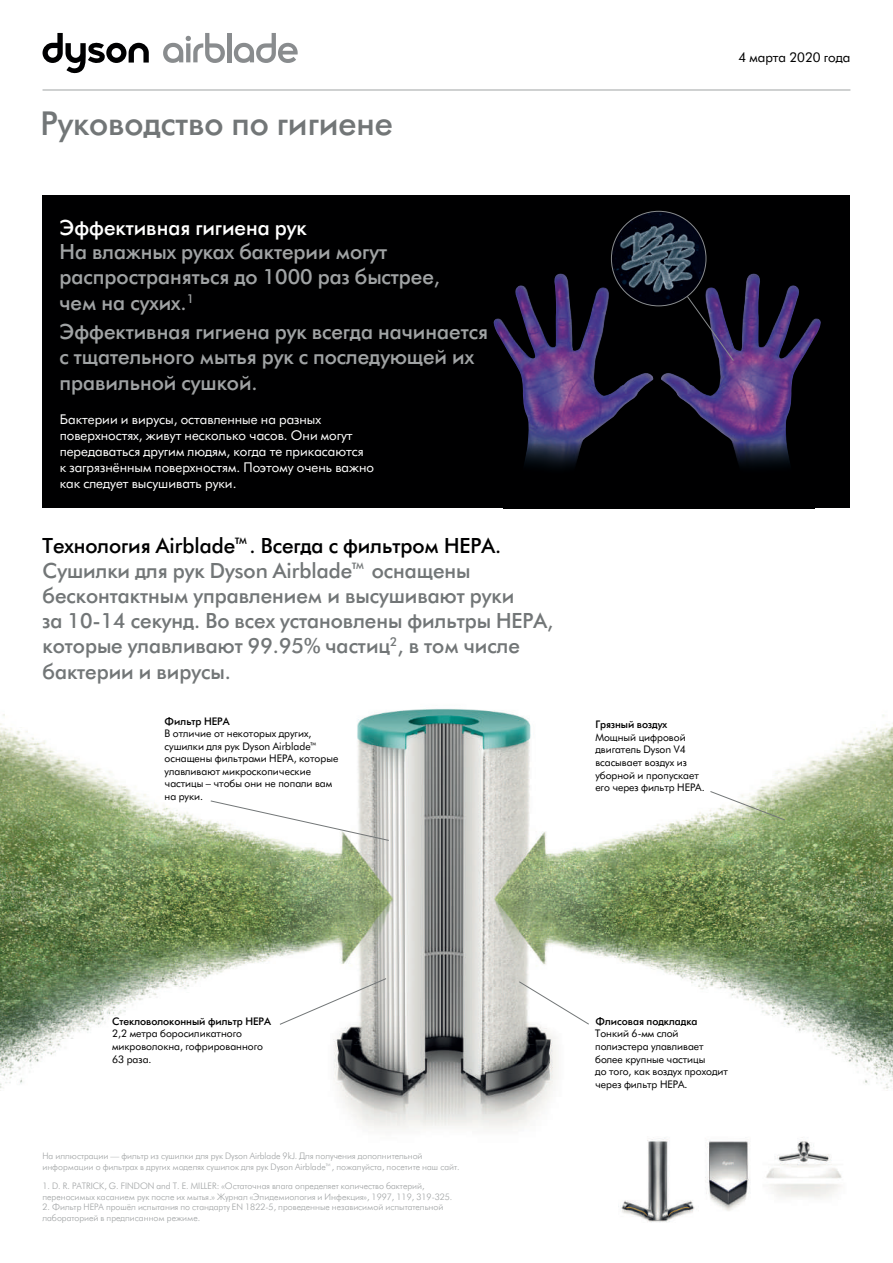
<style>
.page{position:relative;width:893px;height:1263px;background:#fff}
.page>*{position:absolute;margin:0;border:0;box-sizing:border-box;transform-origin:0 0}
.t1{font:500 33px "Futura B Tfor Dyson";color:#727677}
.t2{font:500 21px/25.2px "Futura B Tfor Dyson";color:#727677}
.t3{font:500 21px/25.2px "Futura B Tfor Dyson";color:#a0a3a4}
.t4{font:500 21px "Futura B Tfor Dyson";color:#000001}
.t5{font:500 21px "Futura B Tfor Dyson";color:#fff}
.t6{font:13.5px/16.2px "Futura B Tfor Dyson";color:#fff}
.t7{font:13.5px "Futura B Tfor Dyson";color:#000001}
.t8{font:10.5px/12.6px "Futura B Tfor Dyson";color:#000001}
.t9{font:500 10.5px "Futura B Tfor Dyson";color:#000001}
.t10{font:300 9px/10.8px "Futura B Tfor Dyson";color:#a0a3a4}
</style>
<div class="page">
<img style="left:0;top:708px;width:893px;height:422px">
<div style="left:43px;top:196px;width:807px;height:312px;background:#000001"></div>
<img style="left:493px;top:274px;width:328px;height:167px">
<img style="left:611px;top:211px;width:95px;height:95px;border-radius:47px">
<svg style="left:686px;top:295px;width:48px;height:66px"></svg>
<svg style="left:163px;top:33px;width:62px;height:30px"></svg>
<hr style="left:227px;top:33px;width:4px;height:29px;background:#898c8e">
<svg style="left:234px;top:33px;width:64px;height:30px"></svg>
<svg style="left:43px;top:33px;width:106px;height:41px"></svg>
<hr style="left:43px;top:90px;width:807px;height:1px;background:#a0a3a4">
<img style="left:595px;top:1125px;width:274px;height:98px">
<svg style="left:279px;top:978px;width:108px;height:47px"></svg>
<svg style="left:210px;top:800px;width:180px;height:41px"></svg>
<svg style="left:518px;top:981px;width:72px;height:44px"></svg>
<svg style="left:710px;top:791px;width:76px;height:30px"></svg>
<h1 class="t1" style="left:41px;top:100px;width:354px">Руководство по гигиене</h1>
<h2 class="t5" style="left:60px;top:212px;width:249px">Эффективная гигиена рук</h2>
<h2 class="t3" style="left:60px;top:238px;width:382px">На влажных руках бактерии могут распространяться до 1000 раз быстрее, чем на сухих.<sup>1</sup></h2>
<h2 class="t3" style="left:60px;top:318px;width:430px">Эффективная гигиена рук всегда начинается с тщательного мытья рук с последующей их правильной сушкой.</h2>
<h3 class="t6" style="left:60px;top:410px;width:316px">Бактерии и вирусы, оставленные на разных поверхностях, живут несколько часов. Они могут передаваться другим людям, когда те прикасаются<br>к загрязнённым поверхностям. Поэтому очень важно как следует высушивать руки.</h3>
<h2 class="t4" style="left:43px;top:531px;width:460px">Технология Airblade™. Всегда с фильтром HEPA.</h2>
<h2 class="t2" style="left:43px;top:557px;width:512px">Сушилки для рук Dyson Airblade™ оснащены бесконтактным управлением и высушивают руки<br>за 10-14 секунд. Во всех установлены фильтры HEPA, которые улавливают 99.95% частиц<sup>2</sup>, в том числе бактерии и вирусы.</h2>
<p class="t9" style="left:165px;top:713px;width:67px">Фильтр HEPA</p>
<p class="t9" style="left:595px;top:717px;width:73px">Грязный воздух</p>
<p class="t8" style="left:165px;top:726px;width:175px">В отличие от некоторых других, сушилки для рук Dyson Airblade™ оснащены фильтрами HEPA, которые улавливают микроскопические частицы – чтобы они не попали вам на руки.</p>
<p class="t8" style="left:595px;top:730px;width:111px">Мощный цифровой двигатель Dyson V4 всасывает воздух из уборной и пропускает его через фильтр HEPA.</p>
<h3 class="t7" style="left:738px;top:48px;width:113px">4 марта 2020 года</h3>
<p class="t9" style="left:112px;top:1014px;width:160px">Стекловолоконный фильтр HEPA</p>
<p class="t8" style="left:112px;top:1027px;width:152px">2,2 метра боросиликатного микроволокна, гофрированного<br>63 раза.</p>
<p class="t10" style="left:42px;top:1150px;width:419px">На иллюстрации — фильтр из сушилки для рук Dyson Airblade 9kJ. Для получения дополнительной информации о фильтрах в других моделях сушилок для рук Dyson Airblade™, пожалуйста, посетите наш сайт.</p>
<p class="t10" style="left:42px;top:1180px;width:412px">1. D. R. PATRICK, G. FINDON and T. E. MILLER: «Остаточная влага определяет количество бактерий, переносимых касанием рук после их мытья.» Журнал «Эпидемиология и Инфекция», 1997, 119, 319-325.</p>
<p class="t10" style="left:42px;top:1201px;width:402px">2. Фильтр НЕРА прошёл испытания по стандарту EN 1822-5, проведенные независимой испытательной лабораторией в предписанном режиме.</p>
<p class="t9" style="left:595px;top:1014px;width:104px">Флисовая подкладка</p>
<p class="t8" style="left:595px;top:1027px;width:134px">Тонкий 6-мм слой полиэстера улавливает более крупные частицы<br>до того, как воздух проходит через фильтр HEPA.</p>
</div>
